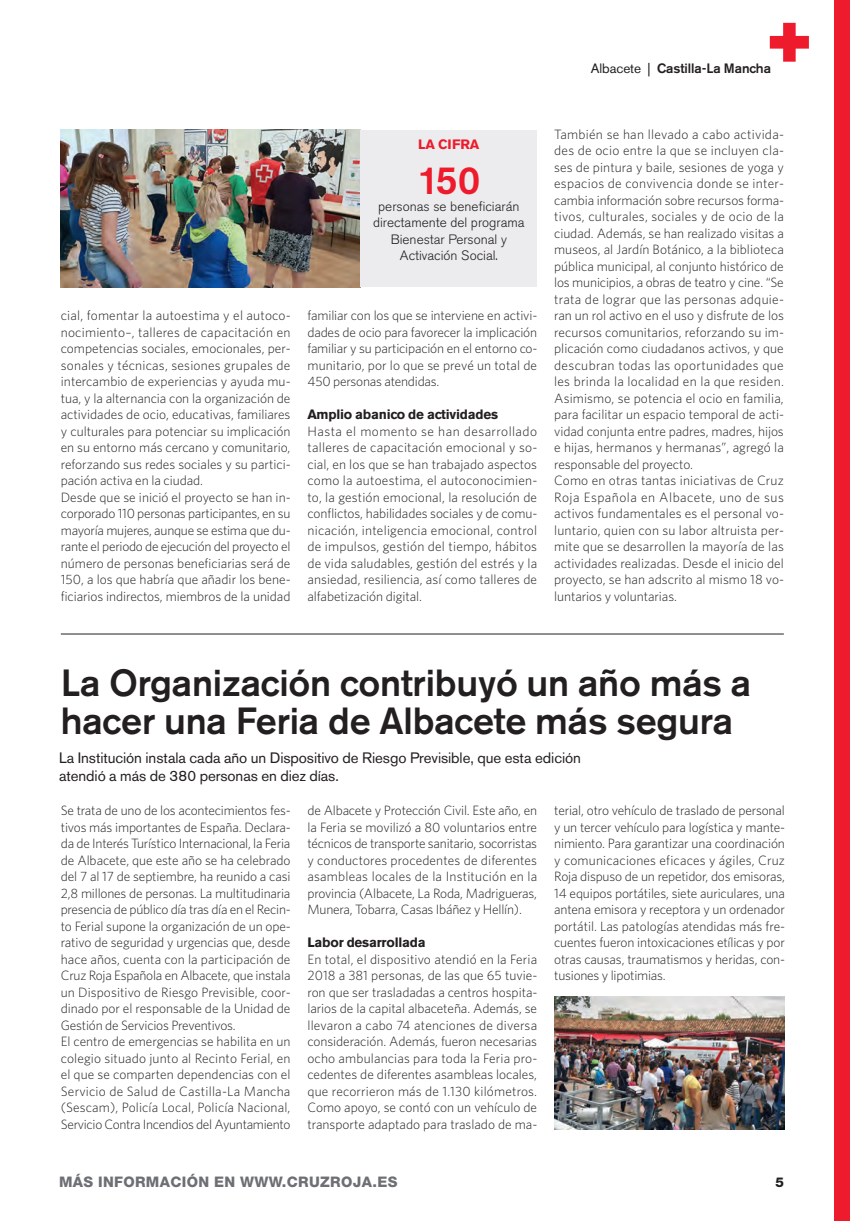
<style>
.page{position:relative;width:850px;height:1221px;background:#fff}
.page>*{position:absolute;margin:0;border:0;box-sizing:border-box;transform-origin:0 0}
.t1{font:500 39px "Akzidenz Grotesk BE";color:#ee1b2c}
.t2{font:500 37.5px/37.5px "Akzidenz Grotesk BE";letter-spacing:-.005em;color:#231f20}
.t3{font:15px/18px "Akzidenz Grotesk BE";letter-spacing:-.005em;color:#231f20}
.t4{font:800 14.55px "Helvetica Neue";letter-spacing:.025em;color:#6d6f74}
.t5{font:300 13.5px/16.5px "Whitney";color:#231f20;text-align:justify}
.t6{font:300 13.5px/16.5px "Akzidenz Grotesk BE";color:#231f20;text-align:center}
.t7{font:700 13.5px "Akzidenz Grotesk BE";letter-spacing:-.015em;color:#231f20}
.t8{font:500 13.5px "Akzidenz Grotesk BE";letter-spacing:-.005em;color:#231f20}
.t9{font:700 13.5px "Akzidenz Grotesk BE";letter-spacing:-.005em;color:#ee1b2c}
.t10{font:800 13.5px "Helvetica Neue";color:#231f20}
.s1{font-weight:400}
</style>
<div class="page">
<div style="left:834px;top:0;width:16px;height:1221px;background:#ee1b2c"></div>
<hr style="left:61px;top:634px;width:723px;height:1px;background:#231f20">
<svg style="left:770px;top:23px;width:39px;height:39px"></svg>
<img style="left:61px;top:130px;width:300px;height:157px">
<img style="left:554px;top:997px;width:231px;height:132px">
<div style="left:361px;top:130px;width:176px;height:157px;background:#ececee"></div>
<p class="t8" style="left:591px;top:63px;width:182px"><span class="s1">Albacete |</span> Castilla-La Mancha</p>
<p class="t9" style="left:418px;top:139px;width:63px">LA CIFRA</p>
<h1 class="t1" style="left:418px;top:166px;width:64px">150</h1>
<p class="t6" style="left:373px;top:199px;width:153px">personas se beneficiarán directamente del programa<br>Bienestar Personal y<br>Activación Social.</p>
<p class="t5" style="left:61px;top:308px;width:231px;text-align:left">cial, fomentar la autoestima y el autoco&shy;nocimiento–, talleres de capacitación en competencias sociales, emocionales, per&shy;sonales y técnicas, sesiones grupales de intercambio de experiencias y ayuda mu&shy;tua, y la alternancia con la organización de actividades de ocio, educativas, familiares y culturales para potenciar su implicación en su entorno más cercano y comunitario, reforzando sus redes sociales y su partici&shy;pación activa en la ciudad.<br>Desde que se inició el proyecto se han in&shy;corporado 110 personas participantes, en su mayoría mujeres, aunque se estima que du&shy;rante el periodo de ejecución del proyecto el número de personas beneficiarias será de 150, a los que habría que añadir los bene&shy;ficiarios indirectos, miembros de la unidad</p>
<p class="t5" style="left:307px;top:308px;width:231px">familiar con los que se interviene en activi&shy;dades de ocio para favorecer la implicación familiar y su participación en el entorno co&shy;munitario, por lo que se prevé un total de 450 personas atendidas.</p>
<p class="t7" style="left:307px;top:409px;width:192px">Amplio abanico de actividades</p>
<p class="t5" style="left:307px;top:424px;width:231px">Hasta el momento se han desarrollado talleres de capacitación emocional y so&shy;cial, en los que se han trabajado aspectos como la autoestima, el autoconocimien&shy;to, la gestión emocional, la resolución de conflictos, habilidades sociales y de comu&shy;nicación, inteligencia emocional, control de impulsos, gestión del tiempo, hábitos de vida saludables, gestión del estrés y la ansiedad, resiliencia, así como talleres de alfabetización digital.</p>
<p class="t5" style="left:554px;top:127px;width:231px;text-align:left">También se han llevado a cabo activida&shy;des de ocio entre la que se incluyen cla&shy;ses de pintura y baile, sesiones de yoga y espacios de convivencia donde se inter&shy;cambia información sobre recursos forma&shy;tivos, culturales, sociales y de ocio de la ciudad. Además, se han realizado visitas a museos, al Jardín Botánico, a la biblioteca pública municipal, al conjunto histórico de los municipios, a obras de teatro y cine. “Se trata de lograr que las personas adquie&shy;ran un rol activo en el uso y disfrute de los recursos comunitarios, reforzando su im&shy;plicación como ciudadanos activos, y que descubran todas las oportunidades que les brinda la localidad en la que residen.<br>Asimismo, se potencia el ocio en familia, para facilitar un espacio temporal de acti&shy;vidad conjunta entre padres, madres, hijos e hijas, hermanos y hermanas”, agregó la responsable del proyecto.<br>Como en otras tantas iniciativas de Cruz Roja Española en Albacete, uno de sus activos fundamentales es el personal vo&shy;luntario, quien con su labor altruista per&shy;mite que se desarrollen la mayoría de las actividades realizadas. Desde el inicio del proyecto, se han adscrito al mismo 18 vo&shy;luntarios y voluntarias.</p>
<h2 class="t2" style="left:61px;top:668px;width:692px">La Organización contribuyó un año más a hacer una Feria de Albacete más segura</h2>
<p class="t3" style="left:59px;top:750px;width:523px">La Institución instala cada año un Dispositivo de Riesgo Previsible, que esta edición atendió a más de 380 personas en diez días.</p>
<p class="t5" style="left:61px;top:803px;width:231px;text-align:left">Se trata de uno de los acontecimientos fes&shy;tivos más importantes de España. Declara&shy;da de Interés Turístico Internacional, la Feria de Albacete, que este año se ha celebrado del 7 al 17 de septiembre, ha reunido a casi 2,8 millones de personas. La multitudinaria presencia de público día tras día en el Recin&shy;to Ferial supone la organización de un ope&shy;rativo de seguridad y urgencias que, desde hace años, cuenta con la participación de Cruz Roja Española en Albacete, que instala un Dispositivo de Riesgo Previsible, coor&shy;dinado por el responsable de la Unidad de Gestión de Servicios Preventivos.<br>El centro de emergencias se habilita en un colegio situado junto al Recinto Ferial, en el que se comparten dependencias con el Servicio de Salud de Castilla-La Mancha (Sescam), Policía Local, Policía Nacional, Servicio Contra Incendios del Ayuntamiento</p>
<p class="t5" style="left:307px;top:803px;width:231px">de Albacete y Protección Civil. Este año, en la Feria se movilizó a 80 voluntarios entre técnicos de transporte sanitario, socorristas y conductores procedentes de diferentes asambleas locales de la Institución en la provincia (Albacete, La Roda, Madrigueras, Munera, Tobarra, Casas Ibáñez y Hellín).</p>
<p class="t7" style="left:307px;top:938px;width:120px">Labor desarrollada</p>
<p class="t5" style="left:307px;top:952px;width:231px">En total, el dispositivo atendió en la Feria 2018 a 381 personas, de las que 65 tuvie&shy;ron que ser trasladadas a centros hospita&shy;larios de la capital albaceteña. Además, se llevaron a cabo 74 atenciones de diversa consideración. Además, fueron necesarias ocho ambulancias para toda la Feria pro&shy;cedentes de diferentes asambleas locales, que recorrieron más de 1.130 kilómetros.<br>Como apoyo, se contó con un vehículo de transporte adaptado para traslado de ma-</p>
<p class="t4" style="left:59px;top:1176px;width:340px">MÁS INFORMACIÓN EN WWW.CRUZROJA.ES</p>
<p class="t5" style="left:554px;top:803px;width:233px">terial, otro vehículo de traslado de personal y un tercer vehículo para logística y mante&shy;nimiento. Para garantizar una coordinación y comunicaciones eficaces y ágiles, Cruz Roja dispuso de un repetidor, dos emisoras, 14 equipos portátiles, siete auriculares, una antena emisora y receptora y un ordenador portátil. Las patologías atendidas más fre&shy;cuentes fueron intoxicaciones etílicas y por otras causas, traumatismos y heridas, con&shy;tusiones y lipotimias.</p>
<p class="t10" style="left:775px;top:1178px;width:10px">5</p>
</div>
